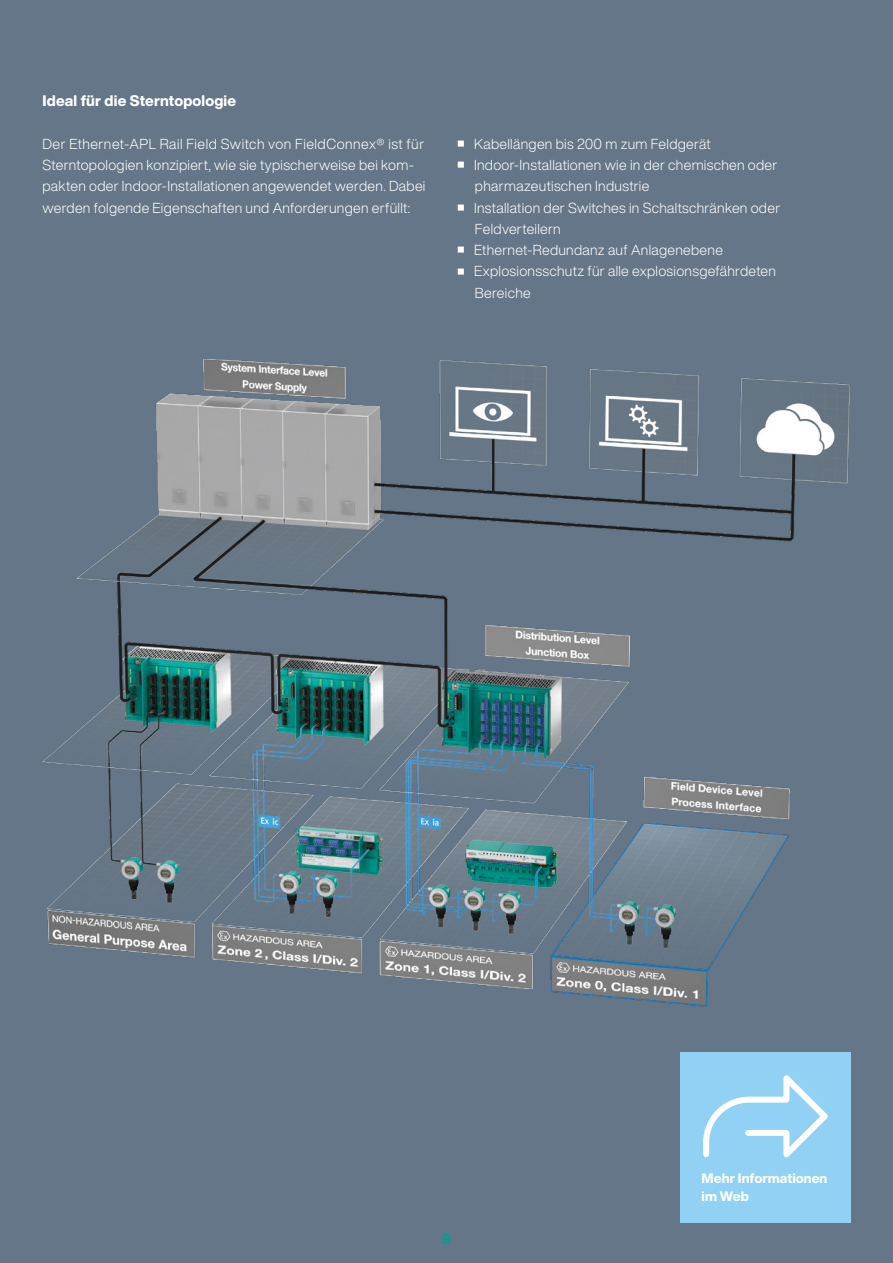
<style>
.page{position:relative;width:893px;height:1263px;background:#647687}
.page>*{position:absolute;margin:0;border:0;box-sizing:border-box;transform-origin:0 0}
.t1{font:800 15px "Helvetica Now Display";letter-spacing:.01em;color:#fff}
.t2{font:300 14.25px/21.3px "Helvetica Now Display";letter-spacing:.02em;color:#fff}
.t3{font:800 14.25px "Helvetica Now Display";color:#00a294}
.t4{font:800 13.5px/18px "Helvetica Now Display";letter-spacing:.005em;color:#fff}
</style>
<div class="page">
<img style="left:42px;top:358px;width:809px;height:838px">
<div style="left:680px;top:1052px;width:170px;height:170px;background:#91d2f4"></div>
<svg style="left:703px;top:1075px;width:125px;height:83px"></svg>
<p class="t1" style="left:43px;top:91px;width:195px">Ideal für die Sterntopologie</p>
<p class="t2" style="left:43px;top:133px;width:384px">Der Ethernet-APL Rail Field Switch von FieldConnex® ist für Sterntopologien konzipiert, wie sie typischerweise bei kom&shy;pakten oder Indoor-Installationen angewendet werden. Dabei werden folgende Eigenschaften und Anforderungen erfüllt:</p>
<p class="t2" style="left:458px;top:133px;width:254px"><sup>■</sup> Kabellängen bis 200 m zum Feldgerät</p>
<p class="t2" style="left:475px;top:154px;width:304px;text-indent:-17px"><sup>■</sup> Indoor-Installationen wie in der chemischen oder pharmazeutischen Industrie</p>
<p class="t2" style="left:475px;top:197px;width:307px;text-indent:-17px"><sup>■</sup> Installation der Switches in Schaltschränken oder<br>Feldverteilern</p>
<p class="t2" style="left:458px;top:239px;width:267px"><sup>■</sup> Ethernet-Redundanz auf Anlagenebene</p>
<p class="t2" style="left:475px;top:261px;width:303px;text-indent:-17px"><sup>■</sup> Explosionsschutz für alle explosionsgefährdeten<br>Bereiche</p>
<p class="t3" style="left:442px;top:1229px;width:11px">9</p>
<p class="t4" style="left:702px;top:1169px;width:127px">Mehr Informationen im Web</p>
</div>
